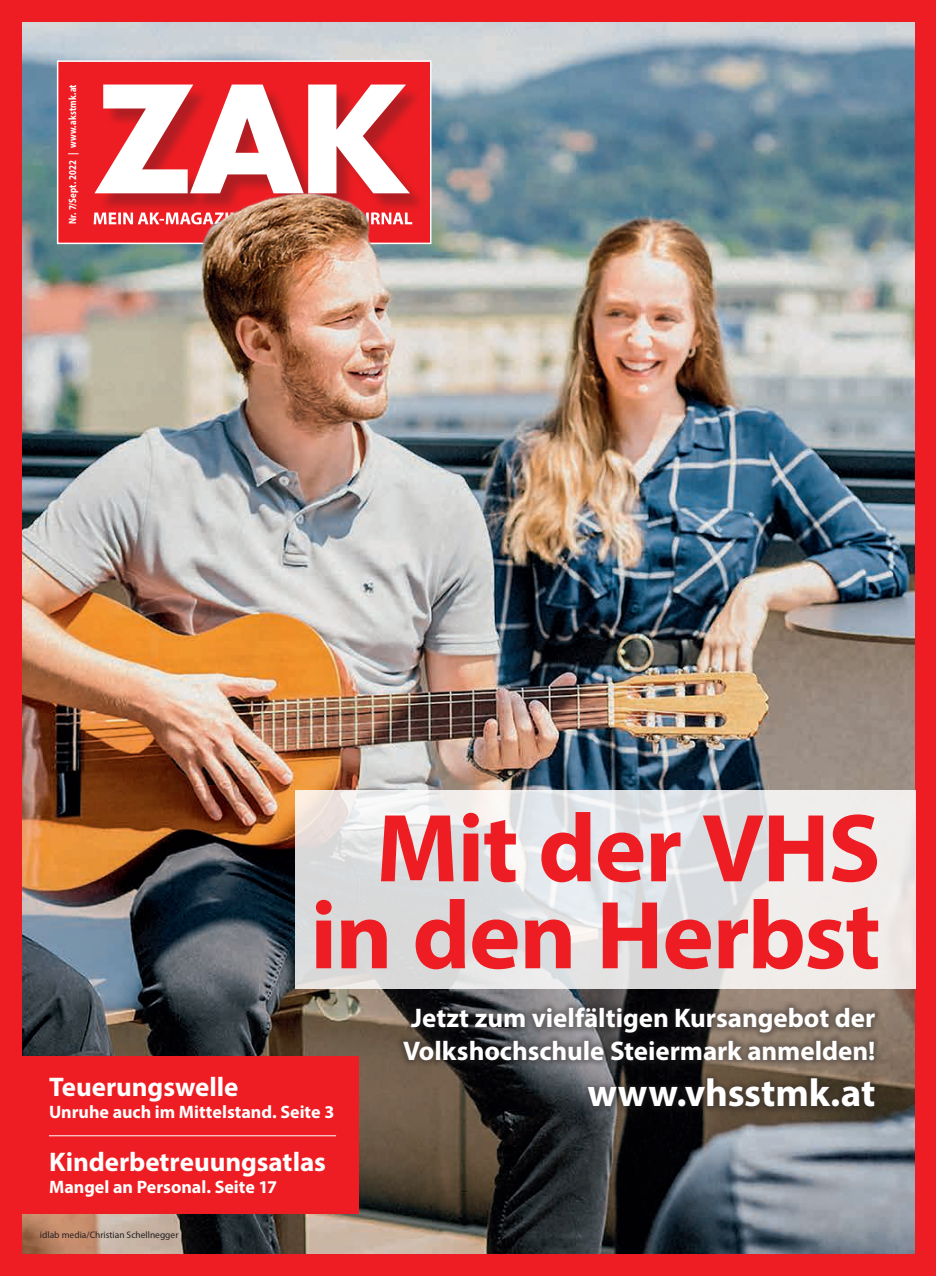
<style>
.page{position:relative;width:936px;height:1276px;background:#fff}
.page>*{position:absolute;margin:0;border:0;box-sizing:border-box;transform-origin:0 0}
.t1{font:700 97.5px/87px "Myriad Pro";letter-spacing:-.015em;color:#ee1d23;text-align:right}
.t2{font:700 39px "Myriad Pro";letter-spacing:-.005em;color:#fff}
.t3{font:700 27px/32.4px "Myriad Pro";letter-spacing:-.005em;color:#fff}
.t4{font:700 18px "Myriad Pro";color:#fff}
.t5{font:700 10.5px "Myriad Pro";letter-spacing:.02em;color:#fff;scale:.83 1}
.t6{font:9.45px "Myriad Pro";color:#231f20}
</style>
<div class="page">
<img style="left:21px;top:21px;width:894px;height:1233px">
<div style="left:915px;top:0;width:20px;height:1276px;background:#ee1d23"></div>
<div style="left:57px;top:60px;width:374px;height:184px;background:#ee1d23;border:2px solid #fff"></div>
<div style="left:98px;top:87px;width:329px;height:125px;background:#231f20;opacity:.3"></div>
<svg style="left:94px;top:85px;width:316px;height:108px"></svg>
<svg style="left:94px;top:212px;width:318px;height:12px"></svg>
<div style="left:0;top:1254px;width:935px;height:22px;background:#ee1d23"></div>
<div style="left:0;top:0;width:935px;height:21px;background:#ee1d23"></div>
<div style="left:0;top:0;width:21px;height:1276px;background:#ee1d23"></div>
<div style="left:0;top:1056px;width:359px;height:158px;background:#ee1d23"></div>
<hr style="left:49px;top:1135px;width:287px;height:1px;background:#fff">
<svg style="left:295px;top:791px;width:620px;height:198px;background:#e3e4e4"></svg>
<div style="left:395px;top:1000px;width:487px;height:114px;background:#231f20;opacity:.35"></div>
<img style="left:199px;top:189px;width:99px;height:197px">
<p class="t5" style="left:66px;top:224px;width:170px;rotate:-90deg">Nr. 7/Sept. 2022 | www.akstmk.at</p>
<p class="t1" style="left:310px;top:801px;width:572px">Mit der VHS in den Herbst</p>
<p class="t3" style="left:403px;top:1001px;width:474px">Jetzt zum vielfältigen Kursangebot der<br>Volkshochschule Steiermark anmelden!</p>
<p class="t2" style="left:587px;top:1068px;width:289px">www.vhsstmk.at</p>
<p class="t3" style="left:49px;top:1069px;width:191px">Teuerungswelle</p>
<p class="t4" style="left:49px;top:1100px;width:287px">Unruhe auch im Mittelstand. Seite 3</p>
<p class="t3" style="left:49px;top:1144px;width:278px">Kinderbetreuungsatlas</p>
<p class="t4" style="left:49px;top:1175px;width:229px">Mangel an Personal. Seite 17</p>
<p class="t6" style="left:40px;top:1228px;width:140px">idlab media/Christian Schellnegger</p>
</div>
